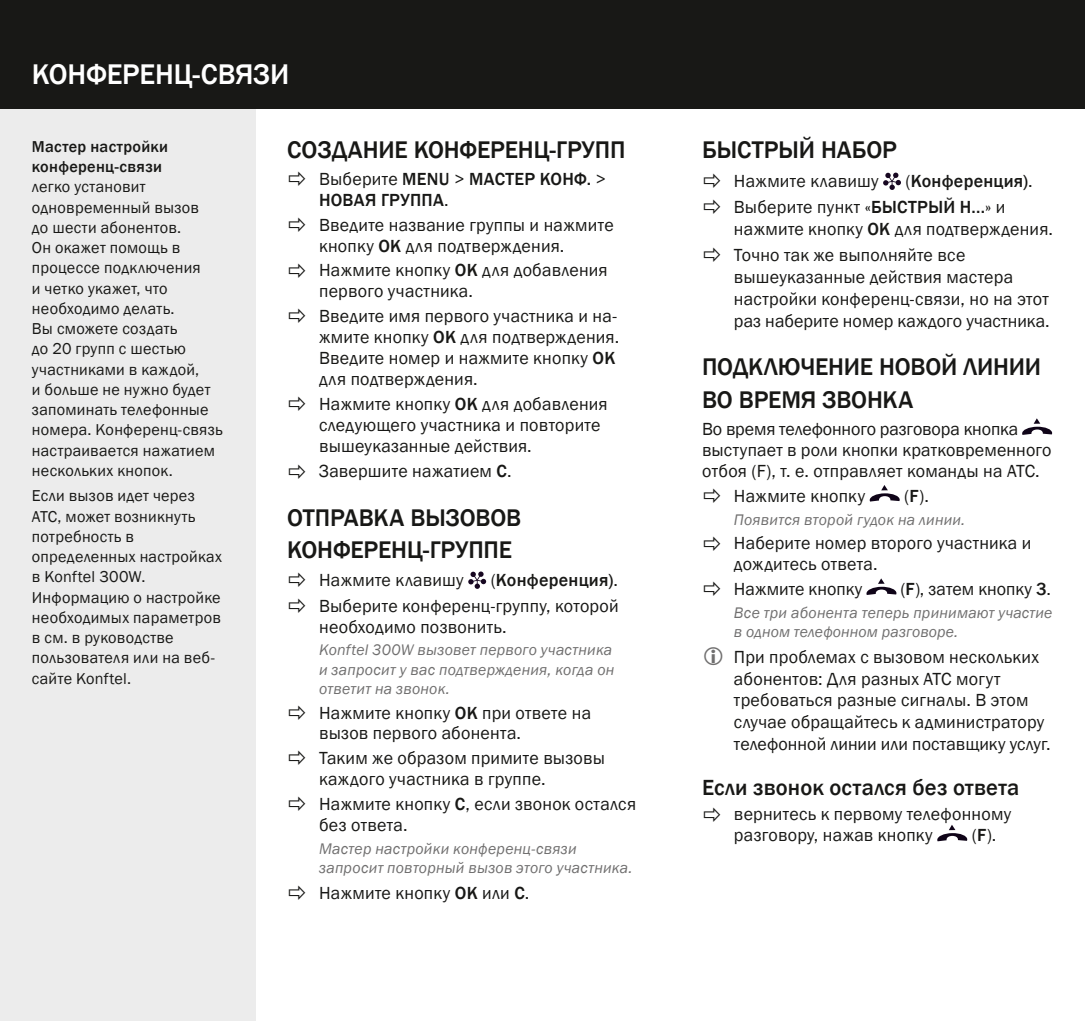
<style>
.page{position:relative;width:1085px;height:1021px;background:#fff}
.page>*{position:absolute;margin:0;border:0;box-sizing:border-box;transform-origin:0 0}
.Rubrik_1{font:500 29.25px "Franklin Gothic";letter-spacing:-.01em;color:#fff}
.Rubrik_2{font:500 24.75px/32.2px "Franklin Gothic";letter-spacing:-.01em;color:#181816}
.Rubrik_3{font:500 22.5px "Franklin Gothic";letter-spacing:.01em;color:#181816}
.Bröd_ih{font:18px/20.9px "Franklin Gothic";letter-spacing:.015em;color:#181816}
.Bröd{font:18px/20.9px "Franklin Gothic";letter-spacing:.005em;color:#181816}
.Bröd_ih-2{font:500 18px/20.9px "Franklin Gothic";letter-spacing:.015em;color:#181816}
.Bröd_marginal{font:16.2px/20.2px "Franklin Gothic";letter-spacing:.015em;color:#181816}
.Bröd_i_kommentar{font:italic 15.75px/19.1px "Franklin Gothic";letter-spacing:.015em;color:#706f6f}
.s1{font-weight:500}
.s2{font-weight:400}
</style>
<div class="page">
<div style="left:0;top:0;width:255px;height:1020px;background:#ececec"></div>
<div style="left:0;top:0;width:1084px;height:108px;background:#181816"></div>
<svg style="left:468px;top:571px;width:18px;height:18px"></svg>
<svg style="left:883px;top:172px;width:17px;height:18px"></svg>
<svg style="left:1022px;top:418px;width:29px;height:17px"></svg>
<svg style="left:869px;top:485px;width:30px;height:16px"></svg>
<svg style="left:866px;top:578px;width:30px;height:17px"></svg>
<svg style="left:937px;top:825px;width:30px;height:16px"></svg>
<p class="Rubrik_1" style="left:32px;top:56px;width:259px">конференц-связи</p>
<p class="Bröd_marginal" style="left:32px;top:136px;width:192px"><span class="s1">Мастер настройки конференц-связи<br></span>легко установит одновременный вызов<br>до шести абонентов.<br>Он окажет помощь в процессе подключения<br>и четко укажет, что необходимо делать.<br>Вы сможете создать<br>до 20 групп с шестью участниками в каждой,<br>и больше не нужно будет запоминать телефонные номера. Конференц-связь настраивается нажатием нескольких кнопок.</p>
<p class="Bröd_marginal" style="left:32px;top:486px;width:192px">Если вызов идет через<br>АТС, может возникнуть потребность в определенных настройках в Konftel 300W.<br>Информацию о настройке необходимых параметров в см. в руководстве пользователя или на веб&shy;сайте Konftel.</p>
<p class="Rubrik_2" style="left:287px;top:134px;width:16px">Созд</p>
<p class="Rubrik_2" style="left:348px;top:134px;width:279px">ание конференц-групп</p>
<p class="Bröd_ih-2" style="left:319px;top:169px;width:288px"><span class="s2">Выберите</span> MENU <span class="s2">&gt;</span> МАСТЕР КОНФ. <span class="s2">&gt;<br></span>НОВАЯ ГРУППА</p>
<p class="Bröd_ih" style="left:444px;top:190px;width:6px">.</p>
<p class="Bröd_ih" style="left:319px;top:215px;width:296px">Введите название группы и нажмите кнопку <span class="s1">OK</span> для подтверждения.</p>
<p class="Bröd_ih" style="left:319px;top:260px;width:290px">Нажмите кнопку <span class="s1">OK</span> для добавления первого участника.</p>
<p class="Bröd_ih" style="left:319px;top:306px;width:301px">Введите имя первого участника и на&shy;жмите кнопку <span class="s1">OK</span> для подтверждения.<br>Введите номер и нажмите кнопку <span class="s1">OK </span>для подтверждения.</p>
<p class="Bröd_ih" style="left:319px;top:393px;width:290px">Нажмите кнопку <span class="s1">OK</span> для добавления следующего участника и повторите вышеуказанные действия.</p>
<p class="Bröd_ih" style="left:319px;top:461px;width:194px">Завершите нажатием <span class="s1">C</span>.</p>
<p class="Rubrik_2" style="left:287px;top:502px;width:226px">Отправка вызовов конференц-группе</p>
<p class="Bröd_ih" style="left:319px;top:569px;width:146px">Нажмите клавишу</p>
<p class="Bröd_ih-2" style="left:490px;top:569px;width:129px"><span class="s2">(</span>Конференция)<span class="s2">.</span></p>
<p class="Bröd_ih" style="left:319px;top:595px;width:301px">Выберите конференц-группу, которой необходимо позвонить.</p>
<p class="Bröd_i_kommentar" style="left:319px;top:641px;width:297px">Konftel 300W вызовет первого участника и запросит у вас подтверждения, когда он ответит на звонок.</p>
<p class="Bröd_ih" style="left:319px;top:702px;width:273px">Нажмите кнопку <span class="s1">OK</span> при ответе на вызов первого абонента.</p>
<p class="Bröd_ih" style="left:319px;top:748px;width:287px">Таким же образом примите вызовы каждого участника в группе.</p>
<p class="Bröd_ih" style="left:319px;top:793px;width:318px">Нажмите кнопку <span class="s1">C</span>, если звонок остался без ответа.</p>
<p class="Bröd_i_kommentar" style="left:319px;top:839px;width:315px">Мастер настройки конференц-связи запросит повторный вызов этого участника.</p>
<p class="Bröd_ih" style="left:319px;top:882px;width:212px">Нажмите кнопку <span class="s1">OK</span> или <span class="s1">C</span>.</p>
<p class="Rubrik_2" style="left:702px;top:134px;width:66px">Быстры</p>
<p class="Rubrik_2" style="left:798px;top:134px;width:69px">й набор</p>
<p class="Bröd_ih" style="left:733px;top:170px;width:146px">Нажмите клавишу</p>
<p class="Bröd_ih-2" style="left:905px;top:170px;width:129px"><span class="s2">(</span>Конференция)<span class="s2">.</span></p>
<p class="Bröd_ih" style="left:733px;top:196px;width:320px;line-height:22.5px">Выберите пункт «<span class="s1">БЫСТРЫЙ Н...</span>» и нажмите кнопку <span class="s1">OK</span> для подтверждения.</p>
<p class="Bröd_ih" style="left:733px;top:244px;width:317px;line-height:21.8px">Точно так же выполняйте все вышеуказанные действия мастера настройки конференц-связи, но на этот раз наберите номер каждого участника.</p>
<p class="Rubrik_2" style="left:702px;top:351px;width:17px">Подключ</p>
<p class="Rubrik_2" style="left:815px;top:351px;width:96px">ение ново</p>
<p class="Rubrik_2" style="left:940px;top:351px;width:101px">й линии</p>
<p class="Rubrik_2" style="left:702px;top:383px;width:213px">во время звонка</p>
<p class="Bröd" style="left:702px;top:419px;width:351px">Во время телефонного разговора кнопка выступает в роли кнопки кратковременного отбоя (F), т. е. отправляет команды на АТС.</p>
<p class="Bröd_ih" style="left:733px;top:485px;width:133px">Нажмите кнопку</p>
<p class="Bröd_ih" style="left:904px;top:485px;width:26px">(<span class="s1">F</span>).</p>
<p class="Bröd_i_kommentar" style="left:733px;top:510px;width:233px">Появится второй гудок на линии.</p>
<p class="Bröd_ih" style="left:733px;top:533px;width:299px">Наберите номер второго участника и дождитесь ответа.</p>
<p class="Bröd_ih" style="left:733px;top:579px;width:130px">Нажмите кнопку</p>
<p class="Bröd_ih" style="left:900px;top:579px;width:152px">(<span class="s1">F</span>), затем кнопку <span class="s1">3</span>.</p>
<p class="Bröd_i_kommentar" style="left:733px;top:603px;width:320px">Все три абонента теперь принимают участие в одном телефонном разговоре.</p>
<p class="Bröd_ih" style="left:733px;top:646px;width:318px;line-height:21.8px">При проблемах с вызовом нескольких абонентов: Для разных АТС могут требоваться разные сигналы. В этом случае обращайтесь к администратору телефонной линии или поставщику услуг.</p>
<p class="Rubrik_3" style="left:702px;top:773px;width:319px">Если звонок остался без ответа</p>
<p class="Bröd_ih" style="left:733px;top:804px;width:279px">вернитесь к первому телефонному разговору, нажав кнопку</p>
<p class="Bröd_ih" style="left:971px;top:825px;width:26px">(<span class="s1">F</span>).</p>
</div>
